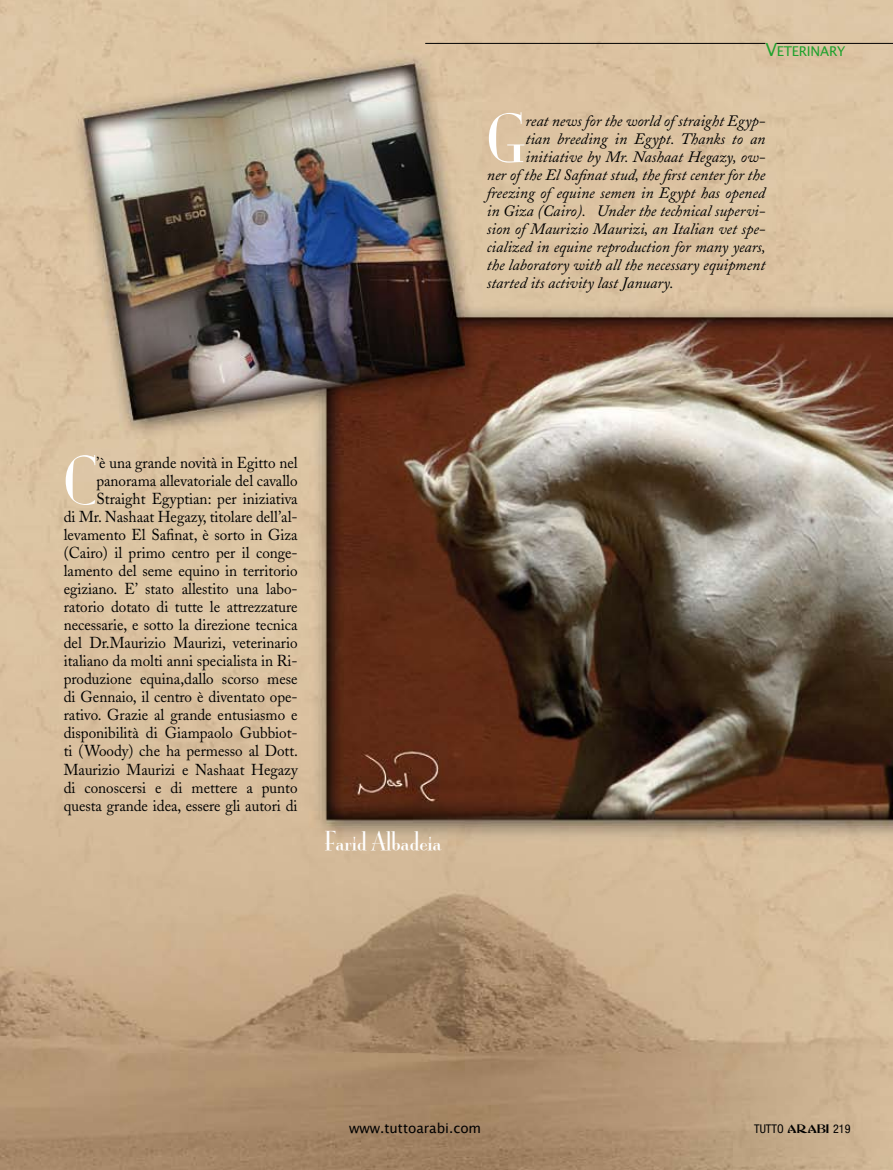
<style>
.page{position:relative;width:893px;height:1170px;background:#fff}
.page>*{position:absolute;margin:0;border:0;box-sizing:border-box;transform-origin:0 0}
.t1{font:61.35px "Mona Lisa Solid ITCTT";color:#fff;scale:.96 1}
.t2{font:61.35px "Mona Lisa Solid ITCTT";color:#fff}
.t3{font:24px "Mona Lisa Solid ITCTT";color:#fff}
.t4{font:15.75px/18px "Adobe Caslon";color:#000;text-align:right;scale:.96 1}
.t5{font:italic 15.75px "Adobe Caslon";color:#000}
.t6{font:13.5px "Lucida Grande";color:#000}
.t7{font:13.5px "Lucida Grande";letter-spacing:-.015em;color:#1fa22e}
.t8{font:condensed 12px "Helvetica Neue";color:#000}
.s1{font-size:18px}
.s2{font-family:"Abbess";font-stretch:normal}
</style>
<div class="page">
<img style="left:0;top:0;width:893px;height:1169px">
<hr style="left:776px;top:43px;width:117px;height:1px;background:#000">
<hr style="left:425px;top:43px;width:340px;height:1px;background:#000">
<p class="t7" style="left:765px;top:44px;width:82px"><span class="s1">V</span>ETERINARY</p>
<h1 class="t2" style="left:487px;top:103px;width:40px">G</h1>
<p class="t5" style="left:525px;top:112px;width:241px">reat news for the world of straight Egyp-</p>
<p class="t5" style="left:525px;top:130px;width:241px">tian breeding in Egypt. Thanks to an</p>
<p class="t5" style="left:525px;top:148px;width:241px">initiative by Mr. Nashaat Hegazy, ow-</p>
<p class="t5" style="left:487px;top:166px;width:280px">ner of the El Safinat stud, the first center for the</p>
<p class="t5" style="left:487px;top:184px;width:280px">freezing of equine semen in Egypt has opened</p>
<p class="t5" style="left:487px;top:202px;width:280px">in Giza (Cairo). Under the technical supervi-</p>
<p class="t5" style="left:487px;top:220px;width:280px">sion of Maurizio Maurizi, an Italian vet spe-</p>
<p class="t5" style="left:487px;top:238px;width:280px">cialized in equine reproduction for many years,</p>
<p class="t5" style="left:487px;top:256px;width:280px">the laboratory with all the necessary equipment</p>
<p class="t5" style="left:487px;top:274px;width:188px">started its activity last January.</p>
<h1 class="t1" style="left:64px;top:445px;width:36px">C</h1>
<p class="t4" style="left:64px;top:454px;width:246px">’è una grande novità in Egitto nel panorama allevatoriale del cavallo Straight Egyptian: per iniziativa<br>di Mr. Nashaat Hegazy, titolare dell’al&shy;levamento El Safinat, è sorto in Giza (Cairo) il primo centro per il conge&shy;lamento del seme equino in territorio egiziano. E’ stato allestito una labo&shy;ratorio dotato di tutte le attrezzature necessarie, e sotto la direzione tecnica del Dr.Maurizio Maurizi, veterinario italiano da molti anni specialista in Ri&shy;produzione equina,dallo scorso mese di Gennaio, il centro è diventato ope&shy;rativo. Grazie al grande entusiasmo e disponibilità di Giampaolo Gubbiot&shy;ti (Woody) che ha permesso al Dott.<br>Maurizio Maurizi e Nashaat Hegazy di conoscersi e di mettere a punto questa grande idea, essere gli autori di</p>
<h2 class="t3" style="left:325px;top:827px;width:119px">Farid Albadeia</h2>
<p class="t6" style="left:349px;top:1120px;width:134px">www.tuttoarabi.com</p>
<p class="t8" style="left:754px;top:1121px;width:98px">TUTTO <span class="s2">ARABI</span> 219</p>
</div>
